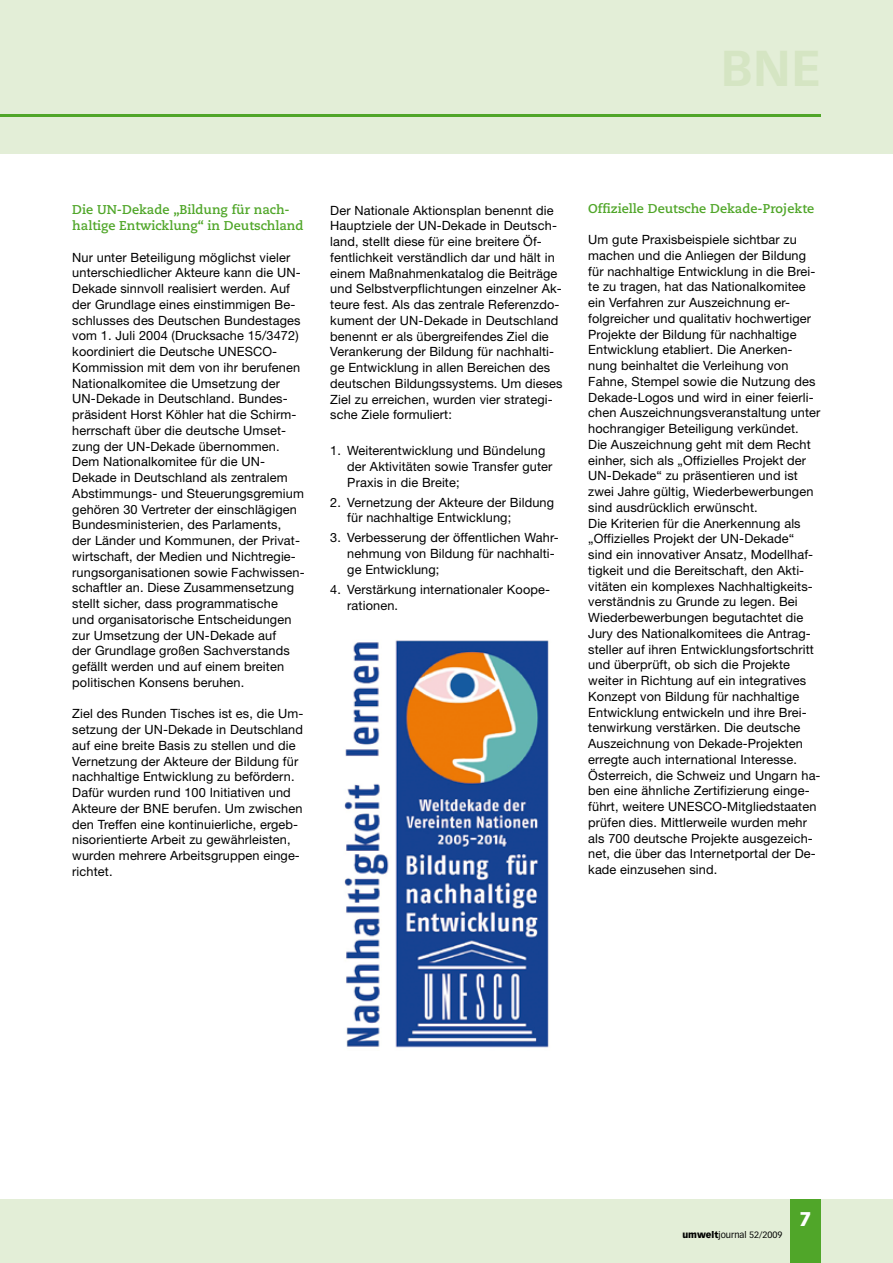
<style>
.page{position:relative;width:893px;height:1263px;background:#fff}
.page>*{position:absolute;margin:0;border:0;box-sizing:border-box;transform-origin:0 0}
.t1{font:900 19.5px "Vectora LH";color:#fff}
.t2{font:12.75px/15.8px "Helvetica Neue";letter-spacing:.01em;color:#000}
.t3{font:700 12.75px/15.8px "Caecilia";color:#50a629}
.t4{font:9px "Vectora LH";color:#000}
.s1{font-weight:900}
</style>
<div class="page">
<div style="left:0;top:1199px;width:893px;height:64px;background:#e3eed7"></div>
<div style="left:790px;top:1199px;width:31px;height:64px;background:#50a629"></div>
<div style="left:0;top:0;width:893px;height:153px;background:#e3eed7"></div>
<hr style="left:0;top:114px;width:821px;height:3px;background:#50a629">
<img style="left:344px;top:640px;width:205px;height:408px">
<p class="t3" style="left:72px;top:202px;width:233px">Die UN-Dekade „Bildung für nach&shy;haltige Entwicklung“ in Deutschland</p>
<p class="t2" style="left:72px;top:249px;width:234px">Nur unter Beteiligung möglichst vieler unterschiedlicher Akteure kann die UN-Dekade sinnvoll realisiert werden. Auf der Grundlage eines einstimmigen Be&shy;schlusses des Deutschen Bundestages vom 1. Juli 2004 (Drucksache 15/3472) koordiniert die Deutsche UNESCO-Kommission mit dem von ihr berufenen Nationalkomitee die Umsetzung der UN-Dekade in Deutschland. Bundes&shy;präsident Horst Köhler hat die Schirm&shy;herrschaft über die deutsche Umset&shy;zung der UN-Dekade übernommen.<br>Dem Nationalkomitee für die UN-Dekade in Deutschland als zentralem Abstimmungs- und Steuerungsgremium gehören 30 Vertreter der einschlägigen Bundesministerien, des Parlaments,<br>der Länder und Kommunen, der Privat&shy;wirtschaft, der Medien und Nichtregie&shy;rungsorganisationen sowie Fachwissen&shy;schaftler an. Diese Zusammensetzung stellt sicher, dass programmatische<br>und organisatorische Entscheidungen zur Umsetzung der UN-Dekade auf<br>der Grundlage großen Sachverstands gefällt werden und auf einem breiten politischen Konsens beruhen.</p>
<p class="t2" style="left:72px;top:706px;width:233px">Ziel des Runden Tisches ist es, die Um&shy;setzung der UN-Dekade in Deutschland auf eine breite Basis zu stellen und die Vernetzung der Akteure der Bildung für nachhaltige Entwicklung zu befördern.<br>Dafür wurden rund 100 Initiativen und Akteure der BNE berufen. Um zwischen den Treffen eine kontinuierliche, ergeb&shy;nisorientierte Arbeit zu gewährleisten, wurden mehrere Arbeitsgruppen einge&shy;richtet.</p>
<p class="t2" style="left:330px;top:202px;width:234px">Der Nationale Aktionsplan benennt die Hauptziele der UN-Dekade in Deutsch&shy;land, stellt diese für eine breitere Öf&shy;fentlichkeit verständlich dar und hält in einem Maßnahmenkatalog die Beiträge und Selbstverpflichtungen einzelner Ak&shy;teure fest. Als das zentrale Referenzdo&shy;kument der UN-Dekade in Deutschland benennt er als übergreifendes Ziel die Verankerung der Bildung für nachhalti&shy;ge Entwicklung in allen Bereichen des deutschen Bildungssystems. Um dieses Ziel zu erreichen, wurden vier strategi&shy;sche Ziele formuliert:</p>
<p class="t2" style="left:347px;top:442px;width:207px;text-indent:-17px">1. Weiterentwicklung und Bündelung der Aktivitäten sowie Transfer guter<br>Praxis in die Breite;</p>
<p class="t2" style="left:347px;top:494px;width:208px;text-indent:-17px">2. Vernetzung der Akteure der Bildung für nachhaltige Entwicklung;</p>
<p class="t2" style="left:347px;top:530px;width:213px;text-indent:-17px">3. Verbesserung der öffentlichen Wahr&shy;nehmung von Bildung für nachhalti&shy;ge Entwicklung;</p>
<p class="t2" style="left:347px;top:581px;width:204px;text-indent:-17px">4. Verstärkung internationaler Koope&shy;rationen.</p>
<p class="t3" style="left:588px;top:200px;width:227px">Offizielle Deutsche Dekade-Projekte</p>
<p class="t2" style="left:588px;top:231px;width:234px">Um gute Praxisbeispiele sichtbar zu machen und die Anliegen der Bildung für nachhaltige Entwicklung in die Brei&shy;te zu tragen, hat das Nationalkomitee ein Verfahren zur Auszeichnung er&shy;folgreicher und qualitativ hochwertiger Projekte der Bildung für nachhaltige Entwicklung etabliert. Die Anerken&shy;nung beinhaltet die Verleihung von Fahne, Stempel sowie die Nutzung des Dekade-Logos und wird in einer feierli&shy;chen Auszeichnungsveranstaltung unter hochrangiger Beteiligung verkündet.<br>Die Auszeichnung geht mit dem Recht einher, sich als „Offizielles Projekt der UN-Dekade“ zu präsentieren und ist zwei Jahre gültig, Wiederbewerbungen sind ausdrücklich erwünscht.<br>Die Kriterien für die Anerkennung als „Offizielles Projekt der UN-Dekade“ sind ein innovativer Ansatz, Modellhaf&shy;tigkeit und die Bereitschaft, den Akti&shy;vitäten ein komplexes Nachhaltigkeits&shy;verständnis zu Grunde zu legen. Bei Wiederbewerbungen begutachtet die Jury des Nationalkomitees die Antrag&shy;steller auf ihren Entwicklungsfortschritt und überprüft, ob sich die Projekte weiter in Richtung auf ein integratives Konzept von Bildung für nachhaltige Entwicklung entwickeln und ihre Brei&shy;tenwirkung verstärken. Die deutsche Auszeichnung von Dekade-Projekten erregte auch international Interesse.<br>Österreich, die Schweiz und Ungarn ha&shy;ben eine ähnliche Zertifizierung einge&shy;führt, weitere UNESCO-Mitgliedstaaten prüfen dies. Mittlerweile wurden mehr als 700 deutsche Projekte ausgezeich&shy;net, die über das Internetportal der De&shy;kade einzusehen sind.</p>
<p class="t4" style="left:682px;top:1230px;width:101px"><span class="s1">umwelt</span>journal 52/2009</p>
<h1 class="t1" style="left:800px;top:1207px;width:13px">7</h1>
</div>
